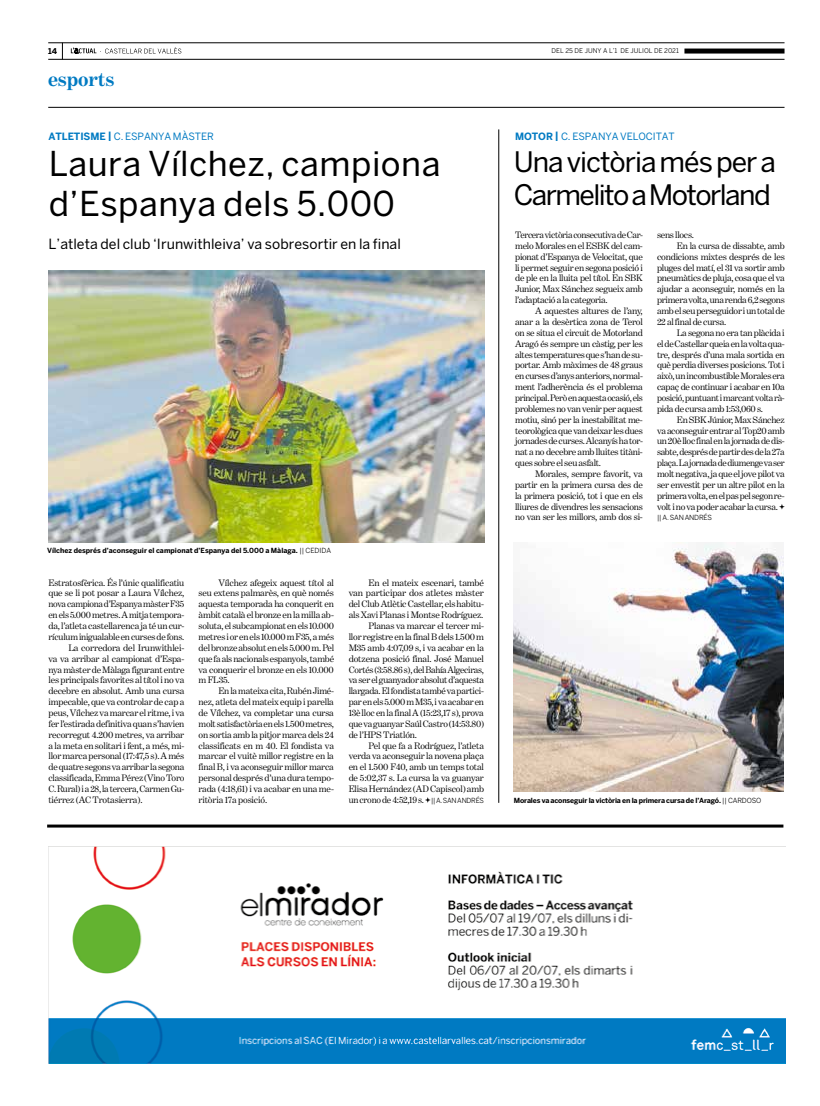
<style>
.page{position:relative;width:820px;height:1106px;background:#fff}
.page>*{position:absolute;margin:0;border:0;box-sizing:border-box;transform-origin:0 0}
.t1{font:34px/40px "Benton Sans";letter-spacing:.015em;color:#000}
.t2{font:28px/33px "Benton Sans";letter-spacing:-.055em;color:#000}
.t3{font:700 20px "Benton Modern One";letter-spacing:-.005em;color:#007ac2}
.t4{font:14px "Benton Sans";letter-spacing:.005em;color:#000}
.t5{font:10px "Benton Sans";letter-spacing:-.005em;color:#007ac2}
.t6{font:9.5px/10.9px "Benton Modern One";letter-spacing:-.025em;color:#000;text-align:justify}
.t7{font:700 8px "Benton Sans";color:#000}
.t8{font:700 7px "Benton Sans";color:#000}
.t9{font:700 7px "Benton Sans";letter-spacing:-.02em;color:#000}
.t10{font:7px "Benton Sans";letter-spacing:-.025em;color:#000}
.t11{font:6.5px "Benton Sans";letter-spacing:.005em;color:#000}
.s1{font-weight:700}
.s2{font-weight:400}
.s3{font-family:"Benton Sans";font-size:7px}
</style>
<div class="page">
<svg style="left:62px;top:44px;width:1px;height:15px"></svg>
<hr style="left:48px;top:107px;width:736px;height:1px;background:#000">
<hr style="left:48px;top:43px;width:736px;height:1px;background:#000">
<hr style="left:48px;top:59px;width:736px;height:1px;background:#000">
<div style="left:684px;top:49px;width:100px;height:5px;background:#000"></div>
<svg style="left:71px;top:47px;width:110px;height:7px"></svg>
<hr style="left:47px;top:824px;width:736px;height:3px;background:#000">
<img style="left:49px;top:271px;width:435px;height:271px">
<svg style="left:425px;top:797px;width:5px;height:5px"></svg>
<svg style="left:779px;top:504px;width:5px;height:5px"></svg>
<img style="left:513px;top:542px;width:270px;height:250px">
<hr style="left:498px;top:129px;width:1px;height:673px;background:#000">
<img style="left:49px;top:846px;width:736px;height:217px">
<p class="t7" style="left:48px;top:46px;width:11px">14</p>
<p class="t11" style="left:551px;top:47px;width:129px">DEL 25 DE JUNY A L’1 DE JULIOL DE 2021</p>
<h3 class="t3" style="left:48px;top:68px;width:68px">esports</h3>
<p class="t5" style="left:48px;top:131px;width:167px"><span class="s1">ATLETISME |</span> C. ESPANYA MÀSTER</p>
<h1 class="t1" style="left:49px;top:143px;width:393px">Laura Vílchez, campiona d’Espanya dels 5.000</h1>
<h3 class="t4" style="left:48px;top:236px;width:354px">L’atleta del club ‘Irunwithleiva’ va sobresortir en la final</h3>
<p class="t8" style="left:47px;top:546px;width:285px">Vílchez després d’aconseguir el campionat d’Espanya del 5.000 a Màlaga. <span class="s2">|| CEDIDA</span></p>
<p class="t6" style="left:48px;top:577px;width:137px">Estratosfèrica. És l’únic qualificatiu</p>
<p class="t6" style="left:48px;top:588px;width:137px">que se li pot posar a Laura Vílchez,</p>
<p class="t6" style="left:48px;top:598px;width:137px">nova campiona d’Espanya màster F35</p>
<p class="t6" style="left:48px;top:609px;width:137px">en els 5.000 metres. A mitja tempora-</p>
<p class="t6" style="left:48px;top:620px;width:137px">da, l’atleta castellarenca ja té un cur-</p>
<p class="t6" style="left:48px;top:631px;width:137px">rículum inigualable en curses de fons.</p>
<p class="t6" style="left:68px;top:642px;width:117px">La corredora del Irunwithlei-</p>
<p class="t6" style="left:48px;top:653px;width:137px">va va arribar al campionat d’Espa-</p>
<p class="t6" style="left:48px;top:663px;width:137px">nya màster de Màlaga figurant entre</p>
<p class="t6" style="left:48px;top:674px;width:137px">les principals favorites al títol i no va</p>
<p class="t6" style="left:48px;top:685px;width:137px">decebre en absolut. Amb una cursa</p>
<p class="t6" style="left:48px;top:696px;width:137px">impecable, que va controlar de cap a</p>
<p class="t6" style="left:48px;top:707px;width:137px">peus, Vílchez va marcar el ritme, i va</p>
<p class="t6" style="left:48px;top:718px;width:137px">fer l’estirada definitiva quan s’havien</p>
<p class="t6" style="left:48px;top:729px;width:137px">recorregut 4.200 metres, va arribar</p>
<p class="t6" style="left:48px;top:739px;width:137px">a la meta en solitari i fent, a més, mi-</p>
<p class="t6" style="left:48px;top:750px;width:137px">llor marca personal (17:47,5 s). A més</p>
<p class="t6" style="left:48px;top:761px;width:137px">de quatre segons va arribar la segona</p>
<p class="t6" style="left:48px;top:772px;width:137px">classificada, Emma Pérez (Vino Toro</p>
<p class="t6" style="left:48px;top:783px;width:137px">C. Rural) i a 28, la tercera, Carmen Gu-</p>
<p class="t6" style="left:48px;top:794px;width:95px">tiérrez (AC Trotasierra).</p>
<p class="t6" style="left:198px;top:577px;width:137px;text-indent:20px">Vílchez afegeix aquest títol al seu extens palmarès, en què només aquesta temporada ha conquerit en àmbit català el bronze en la milla ab&shy;soluta, el subcampionat en els 10.000 metres i or en els 10.000 m F35, a més del bronze absolut en els 5.000 m. Pel que fa als nacionals espanyols, també va conquerir el bronze en els 10.000 m FL35.</p>
<p class="t6" style="left:198px;top:685px;width:137px;text-indent:20px">En la mateixa cita, Rubén Jimé&shy;nez, atleta del mateix equip i parella de Vílchez, va completar una cursa molt satisfactòria en els 1.500 metres, on sortia amb la pitjor marca dels 24 classificats en m 40. El fondista va marcar el vuitè millor registre en la final B, i va aconseguir millor marca personal després d’una dura tempo&shy;rada (4:18,61) i va acabar en una me&shy;ritòria 17a posició.</p>
<p class="t6" style="left:368px;top:577px;width:117px">En el mateix escenari, també</p>
<p class="t6" style="left:348px;top:588px;width:137px">van participar dos atletes màster</p>
<p class="t6" style="left:348px;top:598px;width:137px">del Club Atlètic Castellar, els habitu-</p>
<p class="t6" style="left:348px;top:609px;width:136px">als Xavi Planas i Montse Rodríguez.</p>
<p class="t6" style="left:368px;top:620px;width:117px">Planas va marcar el tercer mi-</p>
<p class="t6" style="left:348px;top:631px;width:137px">llor registre en la final B dels 1.500 m</p>
<p class="t6" style="left:348px;top:642px;width:137px">M35 amb 4:07,09 s, i va acabar en la</p>
<p class="t6" style="left:348px;top:653px;width:137px">dotzena posició final. José Manuel</p>
<p class="t6" style="left:348px;top:663px;width:137px">Cortés (3:58.86 s), del Bahía Algeciras,</p>
<p class="t6" style="left:348px;top:674px;width:137px">va ser el guanyador absolut d’aquesta</p>
<p class="t6" style="left:348px;top:685px;width:137px">llargada. El fondista també va partici-</p>
<p class="t6" style="left:348px;top:696px;width:137px">par en els 5.000 m M35, i va acabar en</p>
<p class="t6" style="left:348px;top:707px;width:137px">13è lloc en la final A (15:23,17 s), prova</p>
<p class="t6" style="left:348px;top:718px;width:137px">que va guanyar Saúl Castro (14:53.80)</p>
<p class="t6" style="left:348px;top:729px;width:70px">de l’HPS Triatlón.</p>
<p class="t6" style="left:368px;top:739px;width:117px">Pel que fa a Rodríguez, l’atleta</p>
<p class="t6" style="left:348px;top:750px;width:137px">verda va aconseguir la novena plaça</p>
<p class="t6" style="left:348px;top:761px;width:137px">en el 1.500 F40, amb un temps total</p>
<p class="t6" style="left:348px;top:772px;width:137px">de 5:02,37 s. La cursa la va guanyar</p>
<p class="t6" style="left:348px;top:783px;width:137px">Elisa Hernández (AD Capiscol) amb</p>
<p class="t6" style="left:348px;top:794px;width:137px">un crono de 4:52,19 s. <span class="s3">|| A. SAN ANDRÉS</span></p>
<p class="t5" style="left:515px;top:131px;width:161px"><span class="s1">MOTOR |</span> C. ESPANYA VELOCITAT</p>
<h2 class="t2" style="left:513px;top:145px;width:263px">Una victòria més per a<br>Carmelito a Motorland</h2>
<p class="t6" style="left:515px;top:229px;width:129px">Tercera victòria consecutiva de Car&shy;melo Morales en el ESBK del cam&shy;pionat d’Espanya de Velocitat, que li permet seguir en segona posició i de ple en la lluita pel títol. En SBK Junior, Max Sánchez segueix amb l’adaptació a la categoria.</p>
<p class="t6" style="left:515px;top:305px;width:129px;text-indent:20px">A aquestes altures de l’any, anar a la desèrtica zona de Terol on se situa el circuit de Motorland Aragó és sempre un càstig, per les altes temperatures que s’han de su&shy;portar. Amb màximes de 48 graus en curses d’anys anteriors, normal&shy;ment l’adherència és el problema principal. Però en aquesta ocasió, els problemes no van venir per aquest motiu, sinó per la inestabilitat me&shy;teorològica que van deixar les dues jornades de curses. Alcanyís ha tor&shy;nat a no decebre amb lluites titàni&shy;ques sobre el seu asfalt.</p>
<p class="t6" style="left:515px;top:468px;width:129px;text-indent:20px">Morales, sempre favorit, va partir en la primera cursa des de la primera posició, tot i que en els lliures de divendres les sensacions no van ser les millors, amb dos si-</p>
<p class="t6" style="left:656px;top:229px;width:39px">sens llocs.</p>
<p class="t6" style="left:676px;top:240px;width:109px">En la cursa de dissabte, amb</p>
<p class="t6" style="left:656px;top:251px;width:129px">condicions mixtes després de les</p>
<p class="t6" style="left:656px;top:262px;width:129px">pluges del matí, el 31 va sortir amb</p>
<p class="t6" style="left:656px;top:273px;width:129px">pneumàtics de pluja, cosa que el va</p>
<p class="t6" style="left:656px;top:284px;width:129px">ajudar a aconseguir, només en la</p>
<p class="t6" style="left:656px;top:294px;width:129px">primera volta, una renda 6,2 segons</p>
<p class="t6" style="left:656px;top:305px;width:129px">amb el seu perseguidor i un total de</p>
<p class="t6" style="left:656px;top:316px;width:71px">22 al final de cursa.</p>
<p class="t6" style="left:676px;top:327px;width:109px">La segona no era tan plàcida i</p>
<p class="t6" style="left:656px;top:338px;width:129px">el de Castellar queia en la volta qua-</p>
<p class="t6" style="left:656px;top:349px;width:129px">tre, després d’una mala sortida en</p>
<p class="t6" style="left:656px;top:360px;width:129px">què perdia diverses posicions. Tot i</p>
<p class="t6" style="left:656px;top:370px;width:129px">això, un incombustible Morales era</p>
<p class="t6" style="left:656px;top:381px;width:129px">capaç de continuar i acabar en 10a</p>
<p class="t6" style="left:656px;top:392px;width:129px">posició, puntuant i marcant volta rà-</p>
<p class="t6" style="left:656px;top:403px;width:107px">pida de cursa amb 1:53,060 s.</p>
<p class="t6" style="left:676px;top:414px;width:109px">En SBK Júnior, Max Sánchez</p>
<p class="t6" style="left:656px;top:425px;width:129px">va aconseguir entrar al Top20 amb</p>
<p class="t6" style="left:656px;top:436px;width:129px">un 20è lloc final en la jornada de dis-</p>
<p class="t6" style="left:656px;top:446px;width:129px">sabte, després de partir des de la 27a</p>
<p class="t6" style="left:656px;top:457px;width:129px">plaça. La jornada de diumenge va ser</p>
<p class="t6" style="left:656px;top:468px;width:129px">molt negativa, ja que el jove pilot va</p>
<p class="t6" style="left:656px;top:479px;width:129px">ser envestit per un altre pilot en la</p>
<p class="t6" style="left:656px;top:490px;width:129px">primera volta, en el pas pel segon re-</p>
<p class="t6" style="left:656px;top:501px;width:122px">volt i no va poder acabar la cursa.</p>
<p class="t10" style="left:656px;top:514px;width:57px">|| A. SAN ANDRÉS</p>
<p class="t9" style="left:513px;top:796px;width:249px">Morales va aconseguir la victòria en la primera cursa de l’Aragó. <span class="s2">|| CARDOSO</span></p>
</div>
